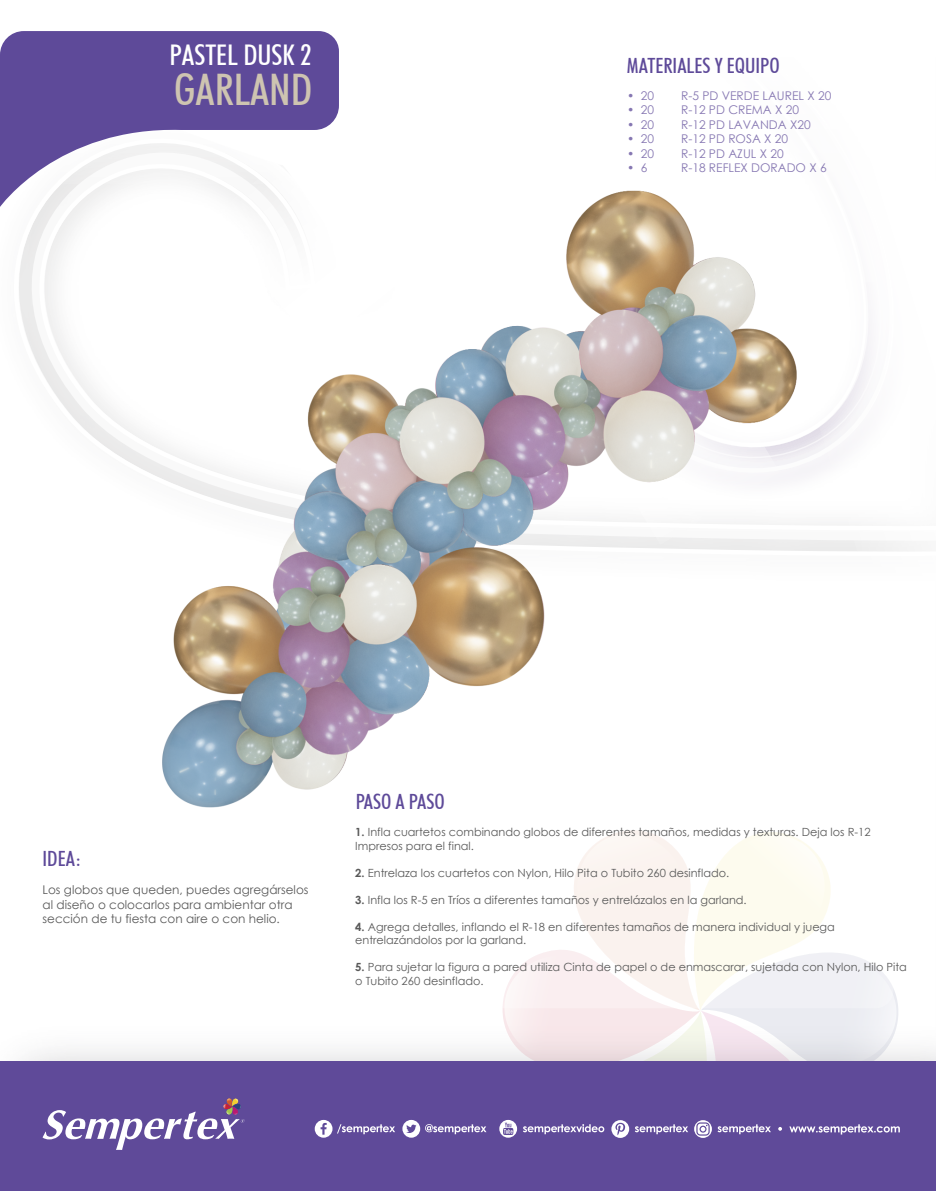
<style>
.page{position:relative;width:936px;height:1191px;background:#fff}
.page>*{position:absolute;margin:0;border:0;box-sizing:border-box;transform-origin:0 0}
.t1{font:500 condensed 43.5px "Futura BT";color:#cec4b1}
.t2{font:500 condensed 28.5px "Futura BT";color:#fff}
.t3{font:500 condensed 21px "Futura BT";color:#5e4a99}
.t4{font:12px "Century Gothic";color:#8677b2}
.t5{font:12px/14.4px "Century Gothic";color:#595959}
.t6{font:11.25px/13.5px "Century Gothic";color:#595959}
.s1{font-weight:700}
</style>
<div class="page">
<svg style="left:19px;top:207px;width:81px;height:235px"></svg>
<svg style="left:857px;top:324px;width:58px;height:227px"></svg>
<div style="left:0;top:1061px;width:935px;height:130px;background:#5f4a99"></div>
<svg style="left:43px;top:1098px;width:201px;height:52px"></svg>
<svg style="left:315px;top:1119px;width:80px;height:18px"></svg>
<svg style="left:402px;top:1119px;width:84px;height:18px"></svg>
<svg style="left:499px;top:988px;width:401px;height:150px"></svg>
<div style="left:344px;top:770px;width:549px;height:238px;background:linear-gradient(to right,#fffdfe,#faf7f3);border-radius:18px"></div>
<svg style="left:0;top:31px;width:339px;height:176px;fill:#5e4a99"></svg>
<img style="left:100px;top:155px;width:757px;height:682px">
<h2 class="t2" style="left:169px;top:37px;width:144px">PASTEL DUSK 2</h2>
<h1 class="t1" style="left:174px;top:63px;width:139px">GARLAND</h1>
<h3 class="t3" style="left:627px;top:53px;width:154px">MATERIALES Y EQUIPO</h3>
<p class="t4" style="left:627px;top:87px;width:29px">• 20</p>
<p class="t4" style="left:681px;top:87px;width:152px">R-5 PD VERDE LAUREL X 20</p>
<p class="t4" style="left:627px;top:102px;width:29px">• 20</p>
<p class="t4" style="left:681px;top:102px;width:119px">R-12 PD CREMA X 20</p>
<p class="t4" style="left:627px;top:116px;width:29px">• 20</p>
<p class="t4" style="left:681px;top:116px;width:131px">R-12 PD LAVANDA X20</p>
<p class="t4" style="left:627px;top:130px;width:29px">• 20</p>
<p class="t4" style="left:681px;top:130px;width:109px">R-12 PD ROSA X 20</p>
<p class="t4" style="left:627px;top:145px;width:29px">• 20</p>
<p class="t4" style="left:681px;top:145px;width:104px">R-12 PD AZUL X 20</p>
<p class="t4" style="left:627px;top:159px;width:22px">• 6</p>
<p class="t4" style="left:681px;top:159px;width:147px">R-18 REFLEX DORADO X 6</p>
<h3 class="t3" style="left:43px;top:845px;width:40px">IDEA:</h3>
<p class="t5" style="left:43px;top:882px;width:267px">Los globos que queden, puedes agregárselos al diseño o colocarlos para ambientar otra sección de tu fiesta con aire o con helio.</p>
<h3 class="t3" style="left:355px;top:788px;width:91px">PASO A PASO</h3>
<p class="t6" style="left:355px;top:825px;width:517px"><span class="s1">1.</span> Infla cuartetos combinando globos de diferentes tamaños, medidas y texturas. Deja los R-12<br>Impresos para el final.</p>
<p class="t6" style="left:355px;top:865px;width:375px"><span class="s1">2.</span> Entrelaza los cuartetos con Nylon, Hilo Pita o Tubito 260 desinflado.</p>
<p class="t6" style="left:355px;top:892px;width:393px"><span class="s1">3.</span> Infla los R-5 en Tríos a diferentes tamaños y entrelázalos en la garland.</p>
<p class="t6" style="left:355px;top:919px;width:481px"><span class="s1">4.</span> Agrega detalles, inflando el R-18 en diferentes tamaños de manera individual y juega entrelazándolos por la garland.</p>
<p class="t6" style="left:355px;top:960px;width:553px"><span class="s1">5.</span> Para sujetar la figura a pared utiliza Cinta de papel o de enmascarar, sujetada con Nylon, Hilo Pita o Tubito 260 desinflado.</p>
</div>
